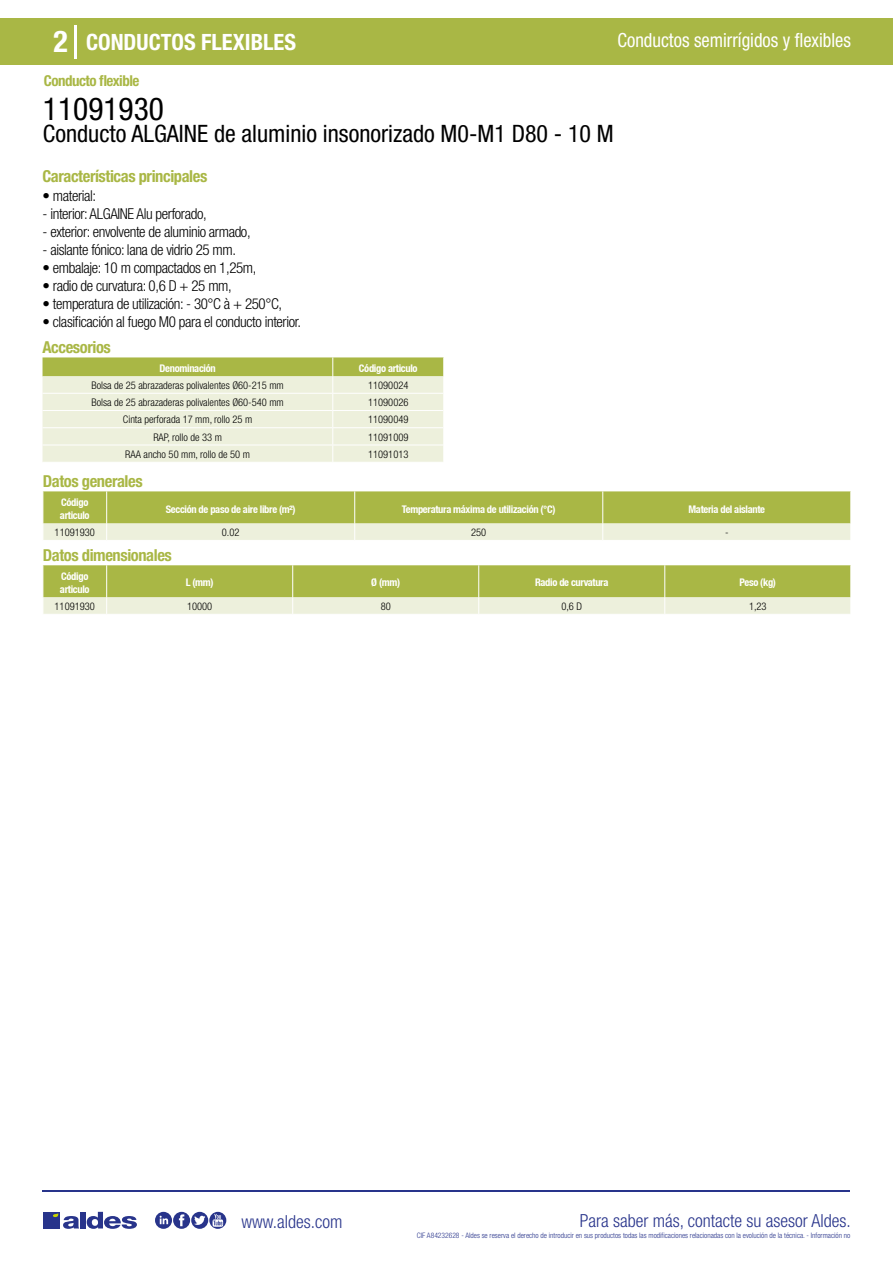
<style>
.page{position:relative;width:893px;height:1263px;background:#fff}
.page>*{position:absolute;margin:0;border:0;box-sizing:border-box;transform-origin:0 0}
.t1{font:condensed 31.5px "Helvetica Neue LT Std";color:#000}
.t2{font:700 condensed 30px "Helvetica Neue LT Std";color:#fff}
.t3{font:condensed 24px "Helvetica Neue LT Std";color:#000}
.t4{font:700 condensed 22.5px "Helvetica Neue LT Std";color:#fff}
.t5{font:condensed 19.5px "Helvetica Neue LT Std";color:#fff;scale:.95 1}
.t6{font:300 condensed 18px "Helvetica Neue";color:#28348b}
.t7{font:700 condensed 16.5px "Helvetica Neue LT Std";letter-spacing:-.025em;color:#a9b745}
.t8{font:300 condensed 15px "Helvetica Neue LT Std";letter-spacing:-.025em;color:#000}
.t9{font:700 condensed 15px "Helvetica Neue LT Std";letter-spacing:-.035em;color:#a9b745}
.t10{font:300 condensed 10.5px "Helvetica Neue";color:#000}
.t11{font:700 condensed 10.5px/13.5px "Helvetica Neue";letter-spacing:-.03em;color:#fff}
.t12{font:300 condensed 7.5px "Helvetica Neue";color:#28348b}
</style>
<div class="page">
<div style="left:0;top:18px;width:893px;height:46px;background:#a9b745"></div>
<hr style="left:74px;top:25px;width:2px;height:33px;background:#fff">
<hr style="left:43px;top:1190px;width:807px;height:1px;background:#28348b">
<svg style="left:155px;top:1212px;width:71px;height:17px"></svg>
<div style="left:43px;top:1212px;width:17px;height:16px;background:#28348b"></div>
<div style="left:80px;top:1212px;width:6px;height:16px;background:#28348b"></div>
<svg style="left:87px;top:1212px;width:50px;height:17px"></svg>
<svg style="left:53px;top:1213px;width:26px;height:16px"></svg>
<svg style="left:43px;top:357px;width:401px;height:105px;background:#e1e6c2"></svg>
<svg style="left:43px;top:491px;width:808px;height:49px;background:#c1cb7b"></svg>
<svg style="left:43px;top:565px;width:808px;height:49px;background:#c1cb7b"></svg>
<h2 class="t2" style="left:54px;top:24px;width:16px">2</h2>
<h3 class="t4" style="left:86px;top:28px;width:211px">CONDUCTOS FLEXIBLES</h3>
<h3 class="t5" style="left:617px;top:29px;width:247px">Conductos semirrígidos y flexibles</h3>
<p class="t9" style="left:44px;top:71px;width:97px">Conducto flexible</p>
<h1 class="t1" style="left:43px;top:91px;width:122px">11091930</h1>
<h3 class="t3" style="left:43px;top:120px;width:572px">Conducto ALGAINE de aluminio insonorizado M0-M1 D80 - 10 M</h3>
<p class="t7" style="left:43px;top:166px;width:166px">Características principales</p>
<p class="t8" style="left:43px;top:187px;width:55px">• material:</p>
<p class="t8" style="left:43px;top:205px;width:166px">- interior: ALGAINE Alu perforado,</p>
<p class="t8" style="left:43px;top:223px;width:210px">- exterior: envolvente de aluminio armado,</p>
<p class="t8" style="left:43px;top:241px;width:195px">- aislante fónico: lana de vidrio 25 mm.</p>
<p class="t8" style="left:43px;top:259px;width:215px">• embalaje: 10 m compactados en 1,25m,</p>
<p class="t8" style="left:43px;top:277px;width:191px">• radio de curvatura: 0,6 D + 25 mm,</p>
<p class="t8" style="left:43px;top:295px;width:241px">• temperatura de utilización: - 30°C à + 250°C,</p>
<p class="t8" style="left:43px;top:313px;width:260px">• clasificación al fuego M0 para el conducto interior.</p>
<p class="t7" style="left:43px;top:337px;width:70px">Accesorios</p>
<p class="t11" style="left:160px;top:361px;width:58px">Denominación</p>
<p class="t11" style="left:359px;top:361px;width:60px">Código articulo</p>
<p class="t10" style="left:91px;top:379px;width:194px">Bolsa de 25 abrazaderas polivalentes Ø60-215 mm</p>
<p class="t10" style="left:368px;top:379px;width:42px">11090024</p>
<p class="t10" style="left:91px;top:396px;width:194px">Bolsa de 25 abrazaderas polivalentes Ø60-540 mm</p>
<p class="t10" style="left:368px;top:396px;width:42px">11090026</p>
<p class="t10" style="left:123px;top:414px;width:131px">Cinta perforada 17 mm, rollo 25 m</p>
<p class="t10" style="left:368px;top:414px;width:42px">11090049</p>
<p class="t10" style="left:153px;top:431px;width:70px">RAP, rollo de 33 m</p>
<p class="t10" style="left:368px;top:431px;width:42px">11091009</p>
<p class="t10" style="left:125px;top:448px;width:126px">RAA ancho 50 mm, rollo de 50 m</p>
<p class="t10" style="left:368px;top:448px;width:42px">11091013</p>
<p class="t7" style="left:43px;top:471px;width:101px">Datos generales</p>
<p class="t11" style="left:60px;top:495px;width:31px">Código articulo</p>
<p class="t11" style="left:166px;top:502px;width:131px">Sección de paso de aire libre (m²)</p>
<p class="t11" style="left:402px;top:502px;width:155px">Temperatura máxima de utilización (°C)</p>
<p class="t11" style="left:688px;top:502px;width:78px">Materia del aislante</p>
<p class="t10" style="left:55px;top:526px;width:42px">11091930</p>
<p class="t10" style="left:222px;top:526px;width:19px">0.02</p>
<p class="t10" style="left:471px;top:526px;width:17px">250</p>
<p class="t10" style="left:725px;top:526px;width:5px">-</p>
<p class="t7" style="left:43px;top:545px;width:130px">Datos dimensionales</p>
<p class="t11" style="left:60px;top:569px;width:31px">Código articulo</p>
<p class="t11" style="left:186px;top:576px;width:29px">L (mm)</p>
<p class="t11" style="left:371px;top:576px;width:30px">Ø (mm)</p>
<p class="t11" style="left:535px;top:576px;width:75px">Radio de curvatura</p>
<p class="t11" style="left:740px;top:576px;width:38px">Peso (kg)</p>
<p class="t10" style="left:55px;top:600px;width:42px">11091930</p>
<p class="t10" style="left:187px;top:600px;width:27px">10000</p>
<p class="t10" style="left:381px;top:600px;width:12px">80</p>
<p class="t10" style="left:561px;top:600px;width:22px">0,6 D</p>
<p class="t10" style="left:749px;top:600px;width:19px">1,23</p>
<p class="t6" style="left:241px;top:1211px;width:102px">www.aldes.com</p>
<p class="t6" style="left:580px;top:1211px;width:272px">Para saber más, contacte su asesor Aldes.</p>
<p class="t12" style="left:417px;top:1230px;width:435px">CIF A84232628 - Aldes se reserva el derecho de introducir en sus productos todas las modificaciones relacionadas con la evolución de la técnica. - Información no</p>
</div>
